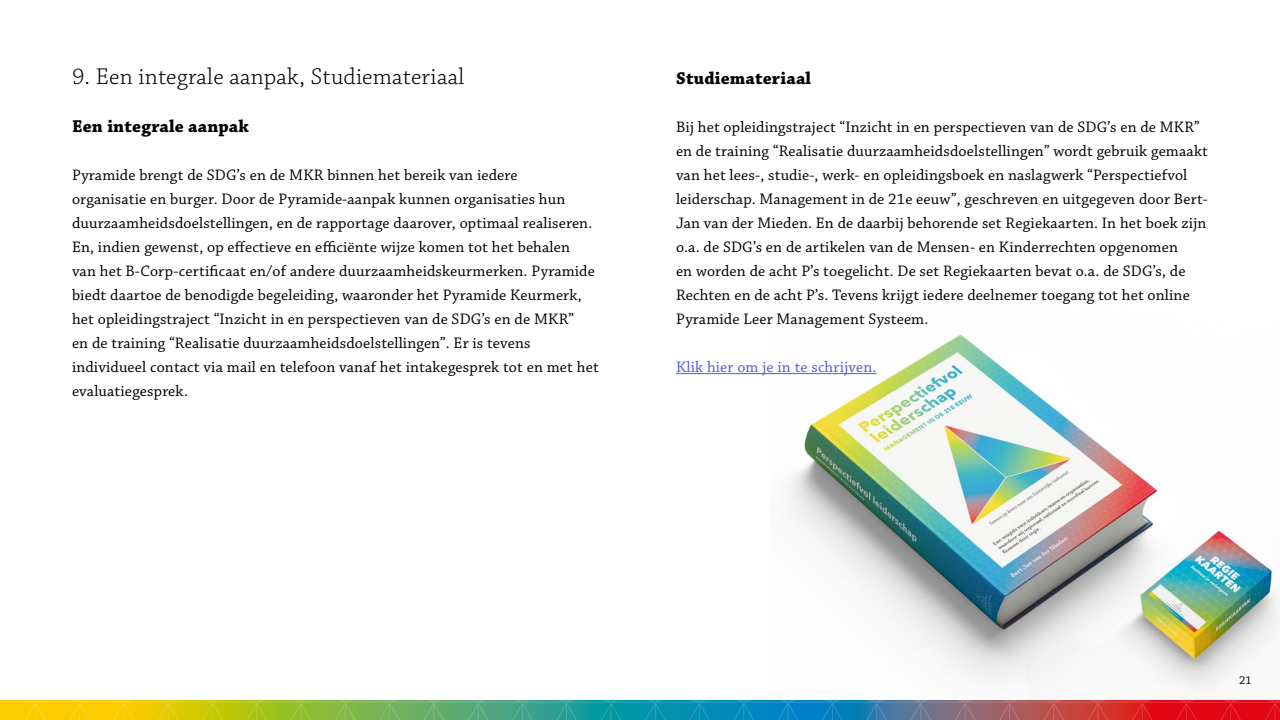
<style>
.page{position:relative;width:1280px;height:720px;background:#fff}
.page>*{position:absolute;margin:0;border:0;box-sizing:border-box;transform-origin:0 0}
.t1{font:300 24px "Chaparral Pro";letter-spacing:.01em;color:#000}
.t2{font:700 18px "Chaparral Pro";letter-spacing:.01em;color:#000}
.t3{font:16px/24px "Chaparral Pro";letter-spacing:.01em;color:#000}
.t4{font:16px "Chaparral Pro";letter-spacing:.01em;color:#4f5cd6}
.t5{font:12px "Chaparral Pro";color:#000}
</style>
<div class="page">
<svg style="left:0;top:700px;width:1280px;height:20px;background:#848a5b"></svg>
<img style="left:770px;top:335px;width:509px;height:353px">
<hr style="left:676px;top:373px;width:201px;height:1px;background:#4f5cd6">
<h1 class="t1" style="left:72px;top:63px;width:394px">9. Een integrale aanpak, Studiemateriaal</h1>
<p class="t2" style="left:72px;top:116px;width:178px">Een integrale aanpak</p>
<p class="t3" style="left:72px;top:164px;width:528px">Pyramide brengt de SDG’s en de MKR binnen het bereik van iedere<br>organisatie en burger. Door de Pyramide-aanpak kunnen organisaties hun duurzaamheidsdoelstellingen, en de rapportage daarover, optimaal realiseren.<br>En, indien gewenst, op effectieve en efficiënte wijze komen tot het behalen<br>van het B-Corp-certificaat en/of andere duurzaamheidskeurmerken. Pyramide biedt daartoe de benodigde begeleiding, waaronder het Pyramide Keurmerk, het opleidingstraject “Inzicht in en perspectieven van de SDG’s en de MKR”<br>en de training “Realisatie duurzaamheidsdoelstellingen”. Er is tevens individueel contact via mail en telefoon vanaf het intakegesprek tot en met het evaluatiegesprek.</p>
<p class="t2" style="left:676px;top:68px;width:137px">Studiemateriaal</p>
<p class="t3" style="left:676px;top:116px;width:534px">Bij het opleidingstraject “Inzicht in en perspectieven van de SDG’s en de MKR” en de training “Realisatie duurzaamheidsdoelstellingen” wordt gebruik gemaakt van het lees-, studie-, werk- en opleidingsboek en naslagwerk “Perspectiefvol leiderschap. Management in de 21e eeuw”, geschreven en uitgegeven door Bert-Jan van der Mieden. En de daarbij behorende set Regiekaarten. In het boek zijn o.a. de SDG’s en de artikelen van de Mensen- en Kinderrechten opgenomen<br>en worden de acht P’s toegelicht. De set Regiekaarten bevat o.a. de SDG’s, de Rechten en de acht P’s. Tevens krijgt iedere deelnemer toegang tot het online Pyramide Leer Management Systeem.</p>
<p class="t4" style="left:676px;top:358px;width:202px">Klik hier om je in te schrijven.</p>
<p class="t5" style="left:1239px;top:674px;width:14px">21</p>
</div>
